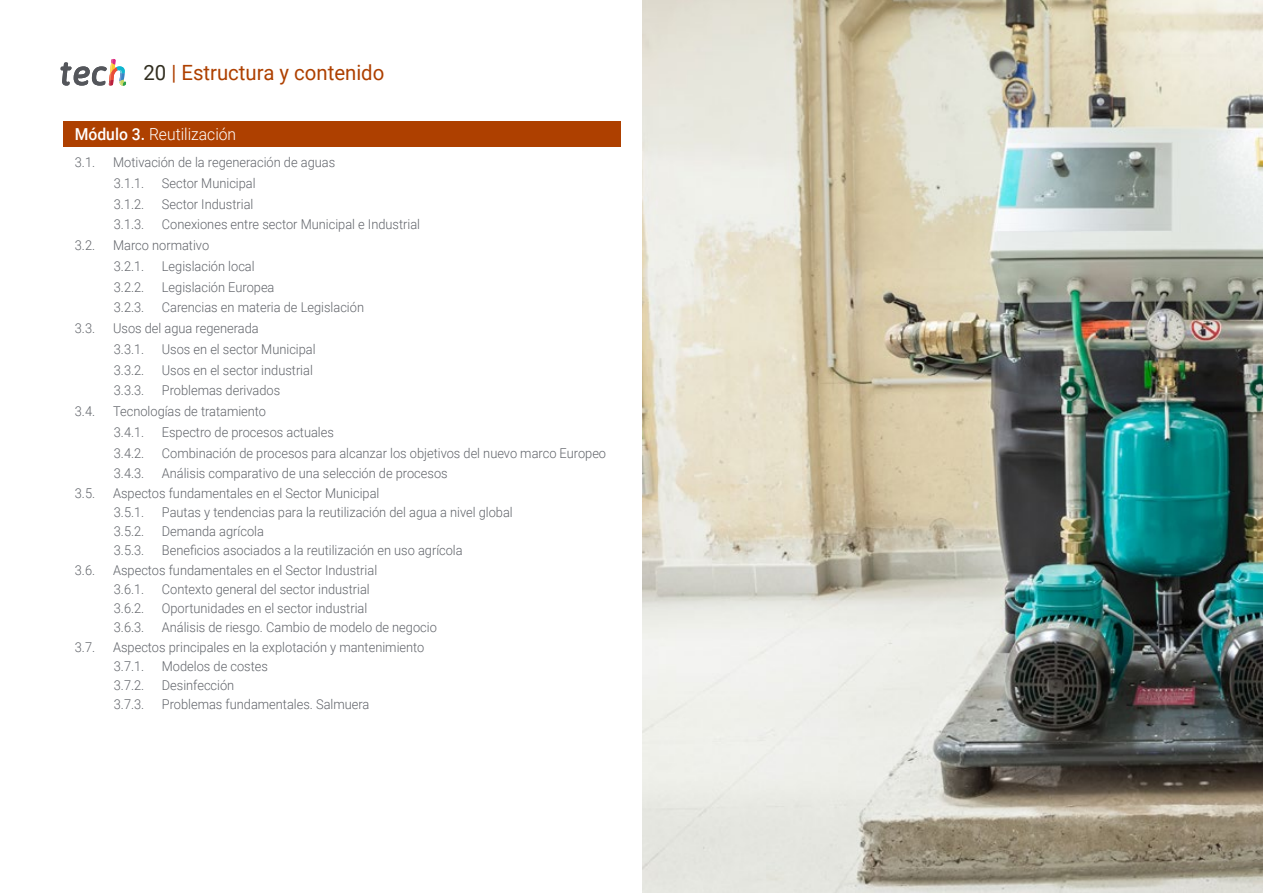
<style>
.page{position:relative;width:1263px;height:893px;background:#fff}
.page>*{position:absolute;margin:0;border:0;box-sizing:border-box;transform-origin:0 0}
.t1{font:21px "Roboto";color:#ae4000}
.t2{font:300 16.5px "Roboto";color:#fff;scale:.95 1}
.t3{font:300 13.5px/20.7px "Roboto";color:#61646a;scale:.95 1}
.s1{color:#312e20}
.s2{font-weight:500}
</style>
<div class="page">
<div style="left:64px;top:121px;width:557px;height:25px;background:#ae4000"></div>
<img style="left:642px;top:0;width:621px;height:893px">
<svg style="left:61px;top:59px;width:65px;height:27px"></svg>
<h1 class="t1" style="left:144px;top:57px;width:242px"><span class="s1">20</span> | Estructura y contenido</h1>
<p class="t2" style="left:75px;top:123px;width:171px"><span class="s2">Módulo 3.</span> Reutilización</p>
<p class="t3" style="left:75px;top:151px;width:23px">3.1.</p>
<p class="t3" style="left:113px;top:151px;width:235px">Motivación de la regeneración de aguas<br>3.1.1.</p>
<p class="t3" style="left:162px;top:172px;width:100px">Sector Municipal</p>
<p class="t3" style="left:114px;top:193px;width:34px">3.1.2.</p>
<p class="t3" style="left:162px;top:193px;width:98px">Sector Industrial</p>
<p class="t3" style="left:114px;top:214px;width:34px">3.1.3.</p>
<p class="t3" style="left:162px;top:214px;width:273px">Conexiones entre sector Municipal e Industrial</p>
<p class="t3" style="left:75px;top:234px;width:23px">3.2.</p>
<p class="t3" style="left:113px;top:234px;width:103px">Marco normativo<br>3.2.1.</p>
<p class="t3" style="left:162px;top:255px;width:99px">Legislación local</p>
<p class="t3" style="left:114px;top:276px;width:34px">3.2.2.</p>
<p class="t3" style="left:162px;top:276px;width:120px">Legislación Europea</p>
<p class="t3" style="left:114px;top:297px;width:34px">3.2.3.</p>
<p class="t3" style="left:162px;top:297px;width:214px">Carencias en materia de Legislación</p>
<p class="t3" style="left:75px;top:317px;width:23px">3.3.</p>
<p class="t3" style="left:113px;top:317px;width:155px">Usos del agua regenerada<br>3.3.1.</p>
<p class="t3" style="left:162px;top:338px;width:163px">Usos en el sector Municipal</p>
<p class="t3" style="left:114px;top:359px;width:34px">3.3.2.</p>
<p class="t3" style="left:162px;top:359px;width:161px">Usos en el sector industrial</p>
<p class="t3" style="left:114px;top:380px;width:34px">3.3.3.</p>
<p class="t3" style="left:162px;top:380px;width:126px">Problemas derivados</p>
<p class="t3" style="left:75px;top:400px;width:23px">3.4.</p>
<p class="t3" style="left:113px;top:400px;width:163px">Tecnologías de tratamiento<br>3.4.1.</p>
<p class="t3" style="left:162px;top:421px;width:183px">Espectro de procesos actuales</p>
<p class="t3" style="left:114px;top:442px;width:34px">3.4.2.</p>
<p class="t3" style="left:162px;top:442px;width:469px">Combinación de procesos para alcanzar los objetivos del nuevo marco Europeo</p>
<p class="t3" style="left:114px;top:463px;width:34px">3.4.3.</p>
<p class="t3" style="left:162px;top:463px;width:302px">Análisis comparativo de una selección de procesos</p>
<p class="t3" style="left:75px;top:482px;width:23px">3.5.</p>
<p class="t3" style="left:113px;top:483px;width:282px;line-height:19.2px">Aspectos fundamentales en el Sector Municipal<br>3.5.1.</p>
<p class="t3" style="left:162px;top:501px;width:371px">Pautas y tendencias para la reutilización del agua a nivel global</p>
<p class="t3" style="left:114px;top:520px;width:34px">3.5.2.</p>
<p class="t3" style="left:162px;top:520px;width:109px">Demanda agrícola</p>
<p class="t3" style="left:114px;top:540px;width:34px">3.5.3.</p>
<p class="t3" style="left:162px;top:540px;width:318px">Beneficios asociados a la reutilización en uso agrícola</p>
<p class="t3" style="left:75px;top:559px;width:23px">3.6.</p>
<p class="t3" style="left:113px;top:560px;width:280px;line-height:19.2px">Aspectos fundamentales en el Sector Industrial<br>3.6.1.</p>
<p class="t3" style="left:162px;top:578px;width:220px">Contexto general del sector industrial</p>
<p class="t3" style="left:114px;top:597px;width:34px">3.6.2.</p>
<p class="t3" style="left:162px;top:597px;width:218px">Oportunidades en el sector industrial</p>
<p class="t3" style="left:114px;top:617px;width:34px">3.6.3.</p>
<p class="t3" style="left:162px;top:617px;width:291px">Análisis de riesgo. Cambio de modelo de negocio</p>
<p class="t3" style="left:75px;top:636px;width:23px">3.7.</p>
<p class="t3" style="left:113px;top:637px;width:329px;line-height:19.2px">Aspectos principales en la explotación y mantenimiento<br>3.7.1.</p>
<p class="t3" style="left:162px;top:655px;width:113px">Modelos de costes</p>
<p class="t3" style="left:114px;top:674px;width:34px">3.7.2.</p>
<p class="t3" style="left:162px;top:674px;width:78px">Desinfección</p>
<p class="t3" style="left:114px;top:694px;width:34px">3.7.3.</p>
<p class="t3" style="left:162px;top:694px;width:220px">Problemas fundamentales. Salmuera</p>
</div>
